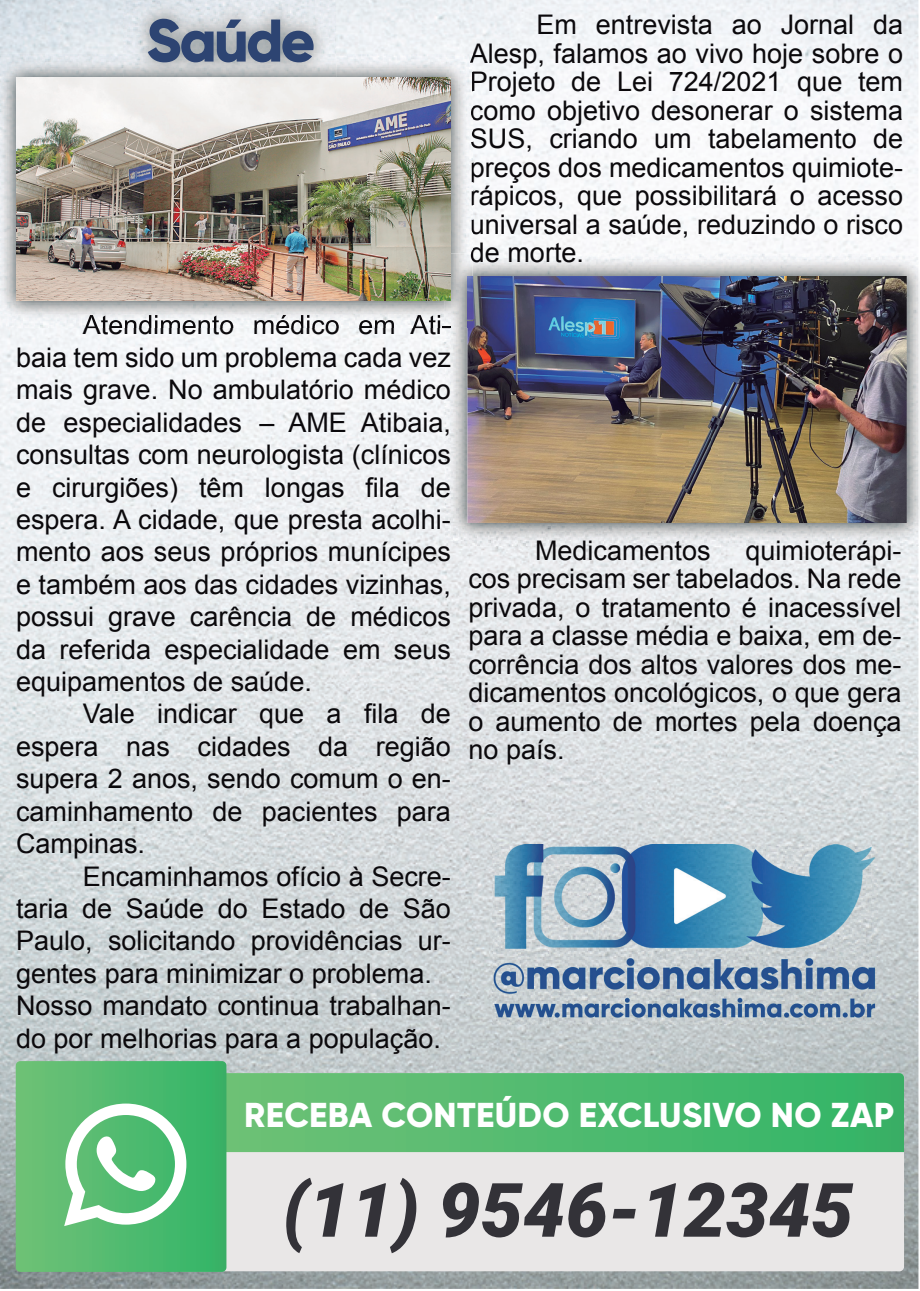
<style>
.page{position:relative;width:920px;height:1291px;background:#fff}
.page>*{position:absolute;margin:0;border:0;box-sizing:border-box;transform-origin:0 0}
.t1{font:italic 900 75px "Roboto";color:#333238}
.t2{font:800 60px "Gilroy";letter-spacing:-.05em;color:#2d4472}
.t3{font:800 34.5px "Gilroy";letter-spacing:.01em;color:#fff}
.t4{font:27px/32.4px "Arial";color:#0b090c;text-align:justify}
</style>
<div class="page">
<img style="left:0;top:0;width:918px;height:1288px">
<div style="left:226px;top:1151px;width:678px;height:119px;background:#e9e7e7"></div>
<svg style="left:226px;top:1072px;width:678px;height:79px;background:#52ba70"></svg>
<svg style="left:16px;top:1060px;width:210px;height:211px;background:#67c381"></svg>
<img style="left:493px;top:844px;width:384px;height:179px">
<img style="left:918px;top:272px;width:2px;height:274px">
<img style="left:472px;top:253px;width:446px;height:49px">
<img style="left:444px;top:327px;width:52px;height:219px">
<img style="left:866px;top:302px;width:52px;height:244px">
<img style="left:496px;top:523px;width:370px;height:23px">
<img style="left:472px;top:253px;width:110px;height:9px">
<img style="left:467px;top:276px;width:439px;height:247px">
<img style="left:123px;top:0;width:213px;height:77px">
<img style="left:148px;top:19px;width:165px;height:35px">
<img style="left:0;top:54px;width:158px;height:273px">
<img style="left:315px;top:54px;width:157px;height:273px">
<img style="left:157px;top:300px;width:159px;height:15px">
<img style="left:444px;top:253px;width:28px;height:74px">
<img style="left:467px;top:276px;width:5px;height:51px">
<svg style="left:470px;top:54px;width:3px;height:183px"></svg>
<svg style="left:471px;top:243px;width:1px;height:19px"></svg>
<img style="left:148px;top:54px;width:165px;height:8px">
<img style="left:16px;top:315px;width:424px;height:12px">
<svg style="left:443px;top:326px;width:7px;height:2px"></svg>
<img style="left:16px;top:77px;width:434px;height:223px">
<h2 class="t2" style="left:146px;top:3px;width:171px">Saúde</h2>
<p class="t4" style="left:470px;top:11px;width:435px;line-height:28.5px;text-indent:67px">Em entrevista ao Jornal da Alesp, falamos ao vivo hoje sobre o Projeto de Lei 724/2021 que tem como objetivo desonerar o sistema SUS, criando um tabelamento de preços dos medicamentos quimiote&shy;rápicos, que possibilitará o acesso universal a saúde, reduzindo o risco de morte.</p>
<p class="t4" style="left:16px;top:309px;width:436px;text-indent:67px">Atendimento médico em Ati&shy;baia tem sido um problema cada vez mais grave. No ambulatório médico de especialidades – AME Atibaia, consultas com neurologista (clínicos e cirurgiões) têm longas fila de espera. A cidade, que presta acolhi&shy;mento aos seus próprios munícipes e também aos das cidades vizinhas, possui grave carência de médicos da referida especialidade em seus equipamentos de saúde.</p>
<p class="t4" style="left:16px;top:698px;width:436px;text-indent:67px">Vale indicar que a fila de espera nas cidades da região supera 2 anos, sendo comum o en&shy;caminhamento de pacientes para Campinas.</p>
<p class="t4" style="left:16px;top:860px;width:436px;text-align:left;text-indent:67px">Encaminhamos ofício à Secre&shy;taria de Saúde do Estado de São Paulo, solicitando providências ur&shy;gentes para minimizar o problema.<br>Nosso mandato continua trabalhan&shy;do por melhorias para a população.</p>
<p class="t4" style="left:468px;top:536px;width:435px;line-height:28.5px;text-indent:277px">quimioterápi&shy;cos precisam ser tabelados. Na rede privada, o tratamento é inacessível para a classe média e baixa, em de&shy;corrência dos altos valores dos me&shy;dicamentos oncológicos, o que gera o aumento de mortes pela doença no país.</p>
<p class="t4" style="left:535px;top:534px;width:177px">Medicamentos</p>
<p class="t3" style="left:244px;top:1092px;width:651px">RECEBA CONTEÚDO EXCLUSIVO NO ZAP</p>
<h1 class="t1" style="left:283px;top:1157px;width:572px">(11) 9546-12345</h1>
</div>
